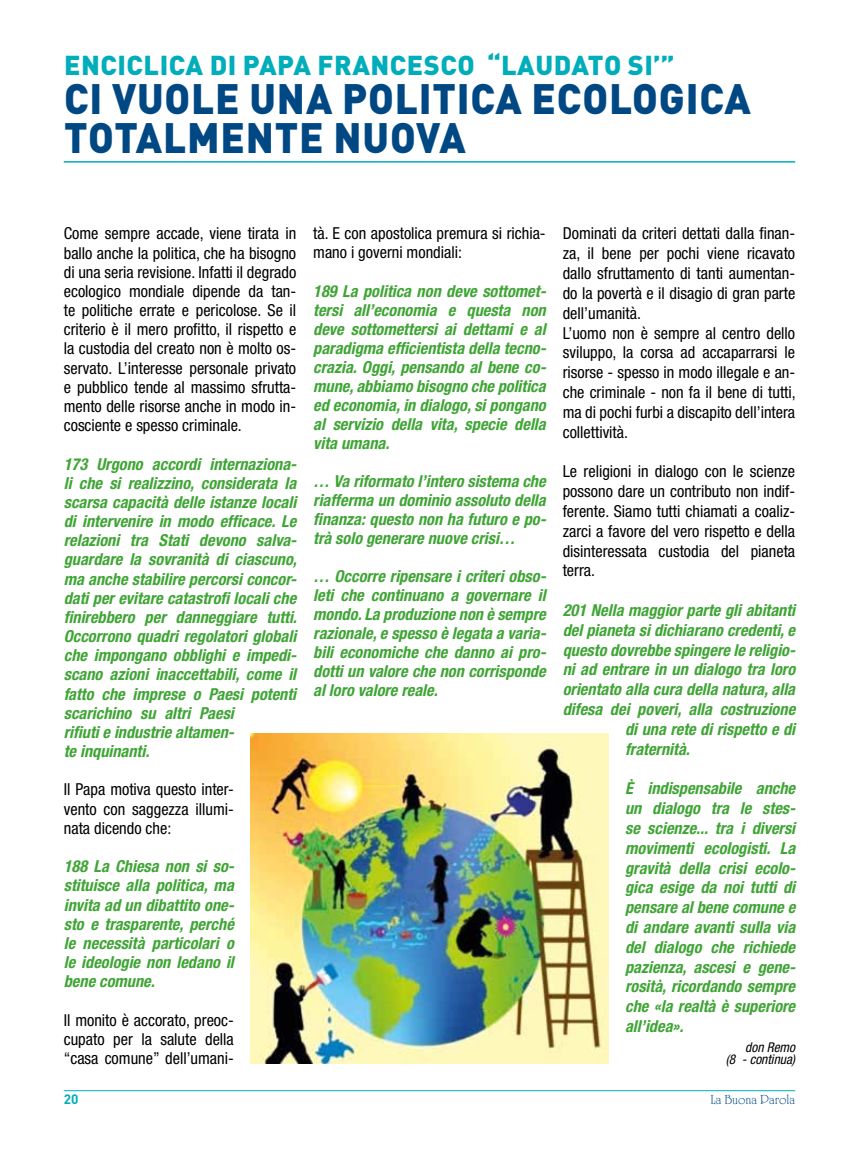
<style>
.page{position:relative;width:859px;height:1149px;background:#fff}
.page>*{position:absolute;margin:0;border:0;box-sizing:border-box;transform-origin:0 0}
.t1{font:900 42px/39px "DIN Pro";letter-spacing:.02em;color:#004884;scale:.96 1}
.t2{font:900 27px "DIN Pro";letter-spacing:.02em;color:#00adba}
.t3{font:italic 700 condensed 16.5px/19.2px "Helvetica Neue LT Std";color:#3fa535;text-align:justify}
.t4{font:condensed 16.5px/19.8px "Helvetica Neue LT Std";color:#000;text-align:justify}
.t5{font:italic condensed 13.5px/11.4px "Helvetica Neue LT Std";color:#000;text-align:right}
.t6{font:13.5px "University Roman Std";color:#004884}
.t7{font:700 13.5px "DIN Pro";color:#00adba}
</style>
<div class="page">
<hr style="left:64px;top:1089px;width:731px;height:1px;background:#00adba">
<hr style="left:64px;top:161px;width:731px;height:2px;background:#00adba">
<img style="left:251px;top:733px;width:357px;height:330px">
<h2 class="t2" style="left:64px;top:42px;width:612px">ENCICLICA DI PAPA FRANCESCO “LAUDATO SI’”</h2>
<h1 class="t1" style="left:64px;top:73px;width:717px">CI VUOLE UNA POLITICA ECOLOGICA<br>TOTALMENTE NUOVA</h1>
<p class="t4" style="left:64px;top:224px;width:234px;line-height:19.2px">Come sempre accade, viene tirata in ballo anche la politica, che ha bisogno di una seria revisione. Infatti il degrado ecologico mondiale dipende da tan&shy;te politiche errate e pericolose. Se il criterio è il mero profitto, il rispetto e la custodia del creato non è molto os&shy;servato. L’interesse personale privato e pubblico tende al massimo sfrutta&shy;mento delle risorse anche in modo in&shy;cosciente e spesso criminale.</p>
<p class="t3" style="left:64px;top:454px;width:235px;text-align:left">173 Urgono accordi internaziona&shy;li che si realizzino, considerata la scarsa capacità delle istanze locali di intervenire in modo efficace. Le relazioni tra Stati devono salva&shy;guardare la sovranità di ciascuno, ma anche stabilire percorsi concor&shy;dati per evitare catastrofi locali che finirebbero per danneggiare tutti.<br>Occorrono quadri regolatori globali che impongano obblighi e impedi&shy;scano azioni inaccettabili, come il fatto che imprese o Paesi potenti scarichino su altri Paesi<br>rifiuti e industrie altamen-<br>te inquinanti.</p>
<p class="t4" style="left:64px;top:779px;width:172px;line-height:19.2px">Il Papa motiva questo inter&shy;vento con saggezza illumi&shy;nata dicendo che:</p>
<p class="t3" style="left:64px;top:856px;width:172px">188 La Chiesa non si so&shy;stituisce alla politica, ma invita ad un dibattito one&shy;sto e trasparente, perché le necessità particolari o le ideologie non ledano il bene comune.</p>
<p class="t4" style="left:64px;top:1009px;width:172px;line-height:19.2px">Il monito è accorato, preoc&shy;cupato per la salute della “casa comune” dell’umani-</p>
<p class="t4" style="left:313px;top:224px;width:234px;line-height:19px">tà. E con apostolica premura si richia&shy;mano i governi mondiali:</p>
<p class="t3" style="left:313px;top:281px;width:234px">189 La politica non deve sottomet&shy;tersi all’economia e questa non deve sottomettersi ai dettami e al paradigma efficientista della tecno&shy;crazia. Oggi, pensando al bene co&shy;mune, abbiamo bisogno che politica ed economia, in dialogo, si pongano al servizio della vita, specie della vita umana.</p>
<p class="t3" style="left:313px;top:471px;width:234px">… Va riformato l’intero sistema che riafferma un dominio assoluto della finanza: questo non ha futuro e po&shy;trà solo generare nuove crisi…</p>
<p class="t3" style="left:313px;top:566px;width:234px">… Occorre ripensare i criteri obso&shy;leti che continuano a governare il mondo. La produzione non è sempre razionale, e spesso è legata a varia&shy;bili economiche che danno ai pro&shy;dotti un valore che non corrisponde al loro valore reale.</p>
<p class="t4" style="left:563px;top:223px;width:235px;text-align:left">Dominati da criteri dettati dalla finan&shy;za, il bene per pochi viene ricavato dallo sfruttamento di tanti aumentan&shy;do la povertà e il disagio di gran parte dell’umanità.<br>L’uomo non è sempre al centro dello sviluppo, la corsa ad accaparrarsi le risorse - spesso in modo illegale e an&shy;che criminale - non fa il bene di tutti, ma di pochi furbi a discapito dell’intera collettività.</p>
<p class="t4" style="left:563px;top:461px;width:234px">Le religioni in dialogo con le scienze possono dare un contributo non indif&shy;ferente. Siamo tutti chiamati a coaliz&shy;zarci a favore del vero rispetto e della disinteressata custodia del pianeta terra.</p>
<p class="t3" style="left:563px;top:600px;width:234px">201 Nella maggior parte gli abitanti</p>
<p class="t3" style="left:563px;top:620px;width:234px">del pianeta si dichiarano credenti, e</p>
<p class="t3" style="left:563px;top:640px;width:234px">questo dovrebbe spingere le religio-</p>
<p class="t3" style="left:563px;top:660px;width:234px">ni ad entrare in un dialogo tra loro</p>
<p class="t3" style="left:563px;top:679px;width:234px">orientato alla cura della natura, alla</p>
<p class="t3" style="left:563px;top:699px;width:234px">difesa dei poveri, alla costruzione</p>
<p class="t3" style="left:625px;top:719px;width:172px">di una rete di rispetto e di</p>
<p class="t3" style="left:625px;top:739px;width:66px">fraternità.</p>
<p class="t3" style="left:625px;top:778px;width:172px;line-height:19.8px">È indispensabile anche un dialogo tra le stes&shy;se scienze... tra i diversi movimenti ecologisti. La gravità della crisi ecolo&shy;gica esige da noi tutti di pensare al bene comune e di andare avanti sulla via del dialogo che richiede pazienza, ascesi e gene&shy;rosità, ricordando sempre che «la realtà è superiore all’idea».</p>
<p class="t5" style="left:726px;top:1041px;width:71px">don Remo<br>(8 - continua)</p>
<p class="t7" style="left:64px;top:1087px;width:16px">20</p>
<p class="t6" style="left:710px;top:1091px;width:86px">La Buona Parola</p>
</div>
